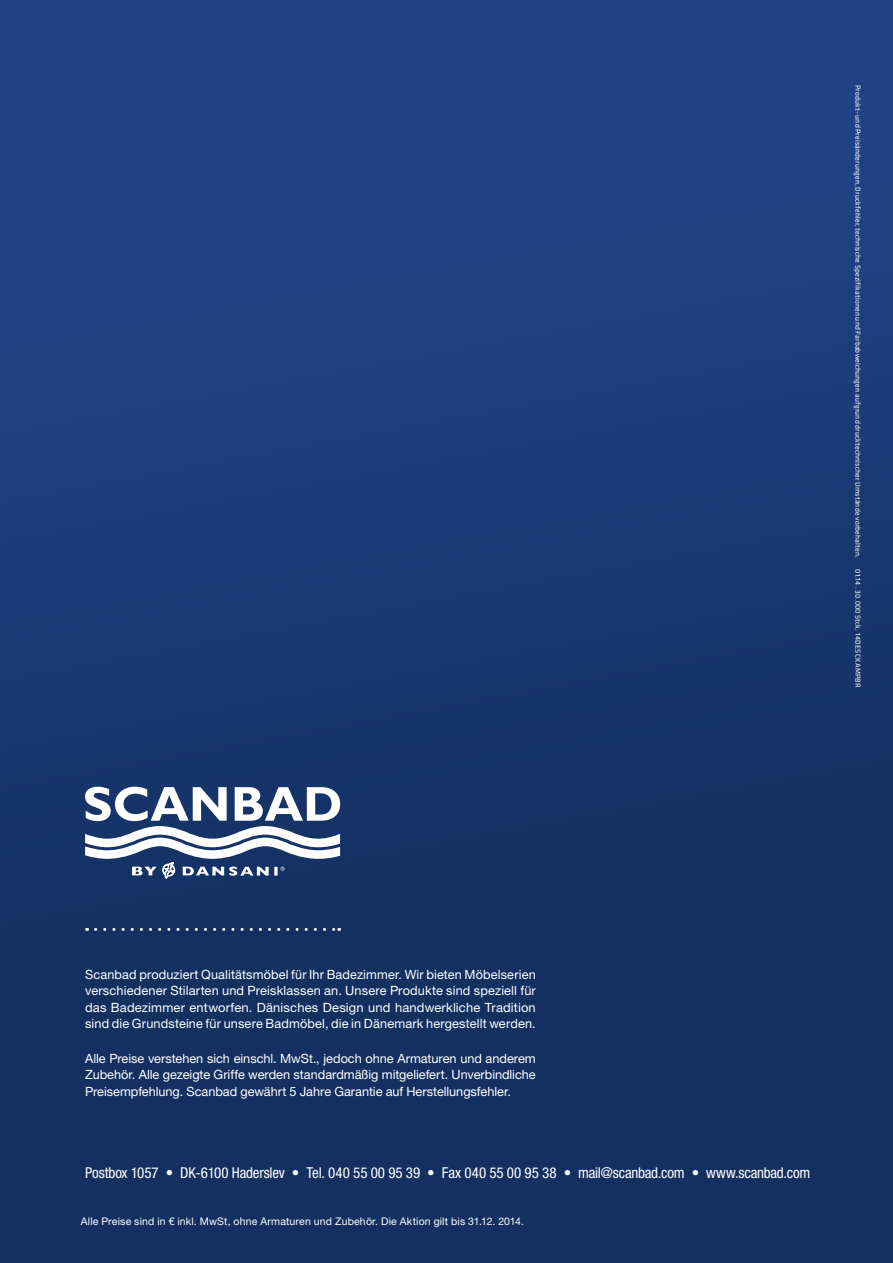
<style>
.page{position:relative;width:893px;height:1263px;background:#fff}
.page>*{position:absolute;margin:0;border:0;box-sizing:border-box;transform-origin:0 0}
.t1{font:condensed 15px "Helvetica Neue LT Std";letter-spacing:-.01em;color:#fff}
.t2{font:12.75px/16.5px "Helvetica Neue LT Std";letter-spacing:.005em;color:#fff;text-align:justify}
.t3{font:10.5px "Helvetica Neue LT Std";letter-spacing:.015em;color:#fff}
.t4{font:7.5px "Klavika";letter-spacing:.025em;color:#fff}
</style>
<div class="page">
<div style="left:0;top:0;width:893px;height:1263px;background:linear-gradient(to bottom,#214489,#102c59)"></div>
<svg style="left:85px;top:787px;width:255px;height:91px"></svg>
<svg style="left:96px;top:928px;width:244px;height:3px"></svg>
<p class="t4" style="left:863px;top:85px;width:474px;rotate:90deg">Produkt- und Preisänderungen, Druckfehler, technische Spezifikationen und Farbabweichungen aufgrund drucktechnischer Umstände vorbehalten.</p>
<p class="t4" style="left:863px;top:569px;width:120px;rotate:90deg">01.14 . 30.000 Stck. 14DESCKAMPBR</p>
<p class="t2" style="left:85px;top:966px;width:452px">Scanbad produziert Qualitätsmöbel für Ihr Badezimmer. Wir bieten Möbelserien verschiedener Stilarten und Preisklassen an. Unsere Produkte sind speziell für das Badezimmer entworfen. Dänisches Design und handwerkliche Tradition sind die Grundsteine für unsere Badmöbel, die in Dänemark hergestellt werden.</p>
<p class="t2" style="left:85px;top:1050px;width:452px">Alle Preise verstehen sich einschl. MwSt., jedoch ohne Armaturen und anderem Zubehör. Alle gezeigte Griffe werden standardmäßig mitgeliefert. Unverbindliche Preisempfehlung. Scanbad gewährt 5 Jahre Garantie auf Herstellungsfehler.</p>
<p class="t1" style="left:85px;top:1164px;width:727px">Postbox 1057 • DK-6100 Haderslev • Tel. 040 55 00 95 39 • Fax 040 55 00 95 38 • mail@scanbad.com • www.scanbad.com</p>
<p class="t3" style="left:81px;top:1215px;width:445px">Alle Preise sind in € inkl. MwSt, ohne Armaturen und Zubehör. Die Aktion gilt bis 31.12. 2014.</p>
</div>
